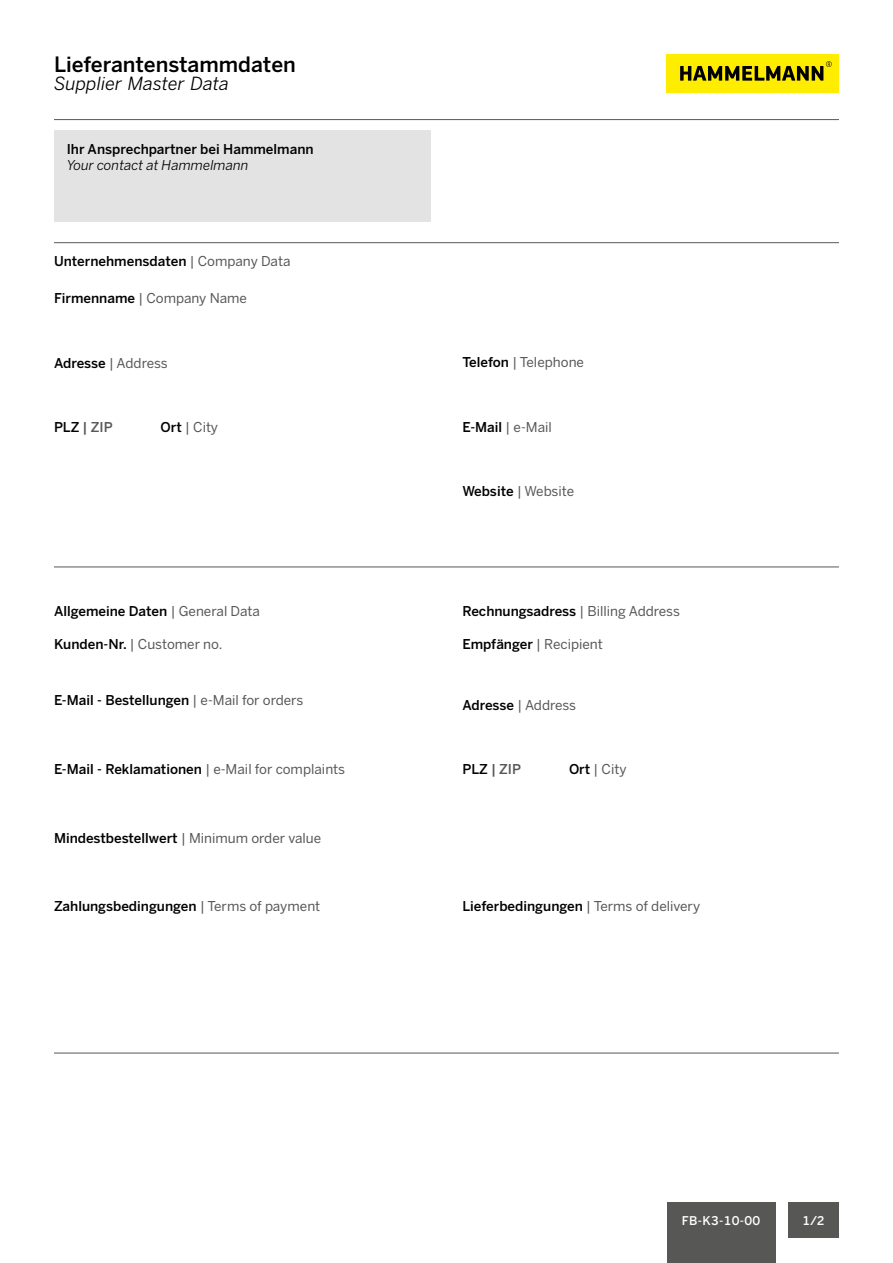
<style>
.page{position:relative;width:893px;height:1263px;background:#fff}
.page>*{position:absolute;margin:0;border:0;box-sizing:border-box;transform-origin:0 0}
.t1{font:500 21px "Benton Sans";color:#000}
.t2{font:italic 18px "Benton Sans";color:#000}
.t3{font:500 13.5px "Benton Sans";color:#000}
.t4{font:13.5px "Benton Sans";color:#575756}
.t5{font:italic 13.5px "Benton Sans";color:#000}
.t6{font:500 13.5px "Benton Sans";color:#575756}
.t7{font:500 12px "Benton Sans";letter-spacing:.025em;color:#fff}
.s1{font-weight:400;color:#575756}
.s2{font-weight:500;color:#000}
.s3{color:#000}
</style>
<div class="page">
<hr style="left:54px;top:119px;width:785px;height:1px;background:#575756">
<div style="left:667px;top:1202px;width:109px;height:61px;background:#575756"></div>
<div style="left:788px;top:1202px;width:51px;height:35px;background:#575756"></div>
<div style="left:667px;top:54px;width:172px;height:38px;background:#ffed00"></div>
<svg style="left:680px;top:61px;width:152px;height:20px"></svg>
<hr style="left:54px;top:567px;width:785px;height:1px;background:#575756">
<hr style="left:54px;top:1053px;width:785px;height:1px;background:#575756">
<div style="left:54px;top:131px;width:377px;height:91px;background:#e3e3e3"></div>
<hr style="left:54px;top:242px;width:785px;height:1px;background:#575756">
<h1 class="t1" style="left:54px;top:52px;width:243px">Lieferantenstammdaten</h1>
<h2 class="t2" style="left:54px;top:73px;width:176px">Supplier Master Data</h2>
<p class="t3" style="left:67px;top:141px;width:248px">Ihr Ansprechpartner bei Hammelmann</p>
<p class="t5" style="left:67px;top:157px;width:183px">Your contact at Hammelmann</p>
<p class="t3" style="left:54px;top:253px;width:238px">Unternehmensdaten <span class="s1">| Company Data</span></p>
<p class="t4" style="left:54px;top:291px;width:195px"><span class="s2">Firmenname</span> | Company Name</p>
<p class="t4" style="left:54px;top:355px;width:115px"><span class="s2">Adresse</span> | Address</p>
<p class="t6" style="left:54px;top:419px;width:60px"><span class="s3">PLZ</span> | ZIP</p>
<p class="t4" style="left:161px;top:419px;width:59px"><span class="s2">Ort</span> | City</p>
<p class="t4" style="left:462px;top:354px;width:123px"><span class="s2">Telefon</span> | Telephone</p>
<p class="t4" style="left:462px;top:419px;width:91px"><span class="s2">E-Mail</span> | e-Mail</p>
<p class="t4" style="left:462px;top:483px;width:113px"><span class="s2">Website</span> | Website</p>
<p class="t3" style="left:54px;top:603px;width:208px">Allgemeine Daten <span class="s1">| General Data</span></p>
<p class="t3" style="left:462px;top:603px;width:219px">Rechnungsadress <span class="s1">| Billing Address</span></p>
<p class="t4" style="left:54px;top:636px;width:170px"><span class="s2">Kunden-Nr.</span> | Customer no.</p>
<p class="t4" style="left:462px;top:636px;width:142px"><span class="s2">Empfänger</span> | Recipient</p>
<p class="t3" style="left:54px;top:692px;width:251px">E-Mail - Bestellungen <span class="s1">| e-Mail for orders</span></p>
<p class="t4" style="left:462px;top:697px;width:115px"><span class="s2">Adresse</span> | Address</p>
<p class="t3" style="left:54px;top:761px;width:293px">E-Mail - Reklamationen <span class="s1">| e-Mail for complaints</span></p>
<p class="t6" style="left:462px;top:761px;width:60px"><span class="s3">PLZ</span> | ZIP</p>
<p class="t4" style="left:569px;top:761px;width:59px"><span class="s2">Ort</span> | City</p>
<p class="t3" style="left:54px;top:830px;width:269px">Mindestbestellwert <span class="s1">| Minimum order value</span></p>
<p class="t3" style="left:54px;top:898px;width:268px">Zahlungsbedingungen <span class="s1">| Terms of payment</span></p>
<p class="t3" style="left:462px;top:898px;width:239px">Lieferbedingungen <span class="s1">| Terms of delivery</span></p>
<p class="t7" style="left:682px;top:1213px;width:80px">FB-K3-10-00</p>
<p class="t7" style="left:803px;top:1213px;width:24px">1/2</p>
</div>
